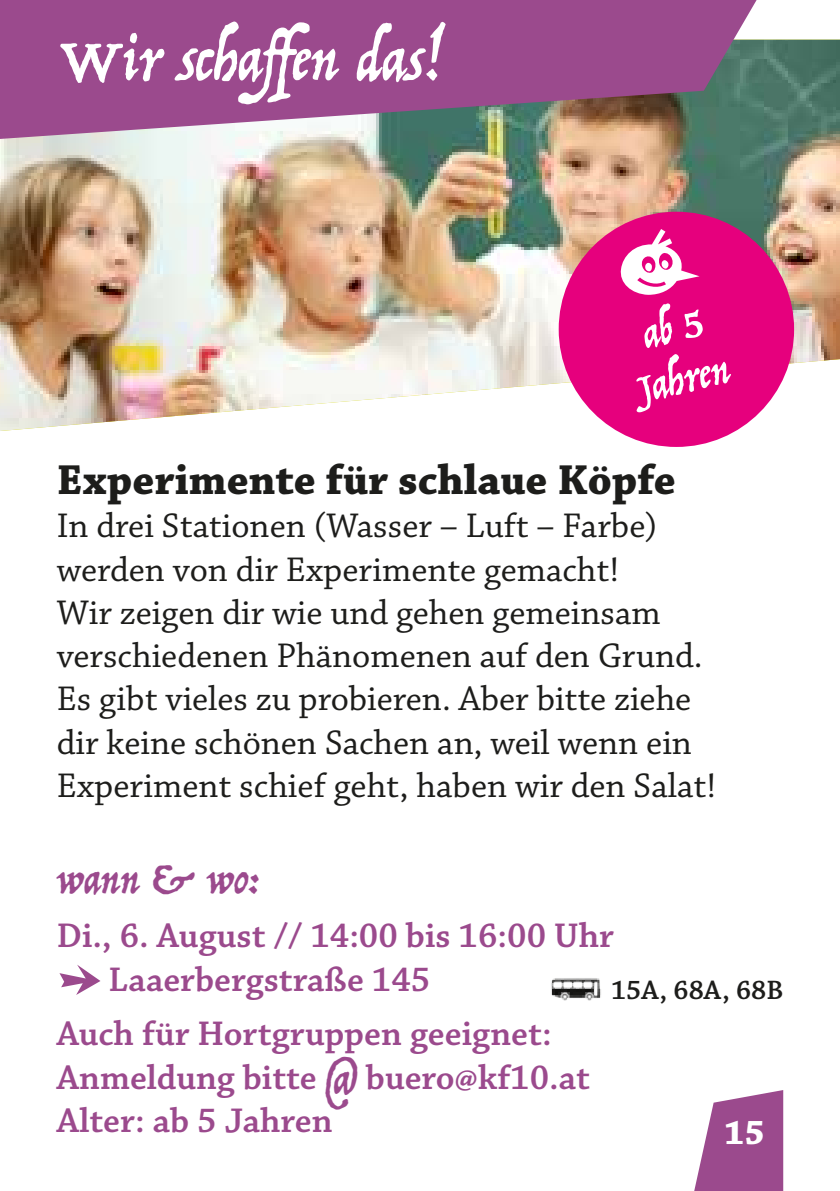
<style>
.page{position:relative;width:840px;height:1191px;background:#fff}
.page>*{position:absolute;margin:0;border:0;box-sizing:border-box;transform-origin:0 0}
.t1{font:64px "Trattatello";color:#fff}
.t2{font:700 44px "Chaparral Pro";color:#1d1d1b}
.t3{font:44px "Trattatello";color:#9b4a8d}
.t4{font:43.2px/52px "Trattatello";color:#fff;text-align:center}
.t5{font:36px/43.2px "Chaparral Pro";color:#1d1d1b}
.t6{font:600 36px/43.6px "Chaparral Pro";color:#9b4a8d}
.t7{font:700 36px "Chaparral Pro";color:#fff}
.t8{font:600 28px "Chaparral Pro";color:#1d1d1b}
.s1{font-family:"Trattatello";font-weight:400;font-size:44px}
</style>
<div class="page">
<svg style="left:694px;top:1090px;width:88px;height:101px"></svg>
<img style="left:0;top:40px;width:839px;height:391px">
<svg style="left:0;top:0;width:756px;height:139px;background:#975a8b"></svg>
<div style="left:558px;top:212px;width:235px;height:235px;background:#e6007d;border-radius:50%"></div>
<img style="left:551px;top:978px;width:50px;height:23px">
<svg style="left:609px;top:223px;width:17px;height:10px"></svg>
<h1 class="t1" style="left:60px;top:20px;width:383px">Wir schaffen das!</h1>
<p class="t4" style="left:620px;top:311px;width:93px;rotate:-13deg">ab 5<br>Jahren</p>
<p class="t2" style="left:57px;top:454px;width:620px">Experimente für schlaue Köpfe</p>
<p class="t5" style="left:57px;top:506px;width:660px">In drei Stationen (Wasser – Luft – Farbe) werden von dir Experimente gemacht!<br>Wir zeigen dir wie und gehen gemeinsam verschiedenen Phänomenen auf den Grund.<br>Es gibt vieles zu probieren. Aber bitte ziehe dir keine schönen Sachen an, weil wenn ein Experiment schief geht, haben wir den Salat!</p>
<p class="t3" style="left:57px;top:852px;width:204px">wann &amp; wo:</p>
<p class="t6" style="left:108px;top:915px;width:506px;text-indent:-52px">Di., 6. August // 14:00 bis 16:00 Uhr<br>Laaerbergstraße 145</p>
<p class="t6" style="left:57px;top:1013px;width:534px">Auch für Hortgruppen geeignet:<br>Anmeldung bitte <span class="s1">@</span> buero@kf10.at<br>Alter: ab 5 Jahren</p>
<p class="t8" style="left:610px;top:973px;width:173px">15A, 68A, 68B</p>
<p class="t7" style="left:723px;top:1111px;width:42px">15</p>
</div>
